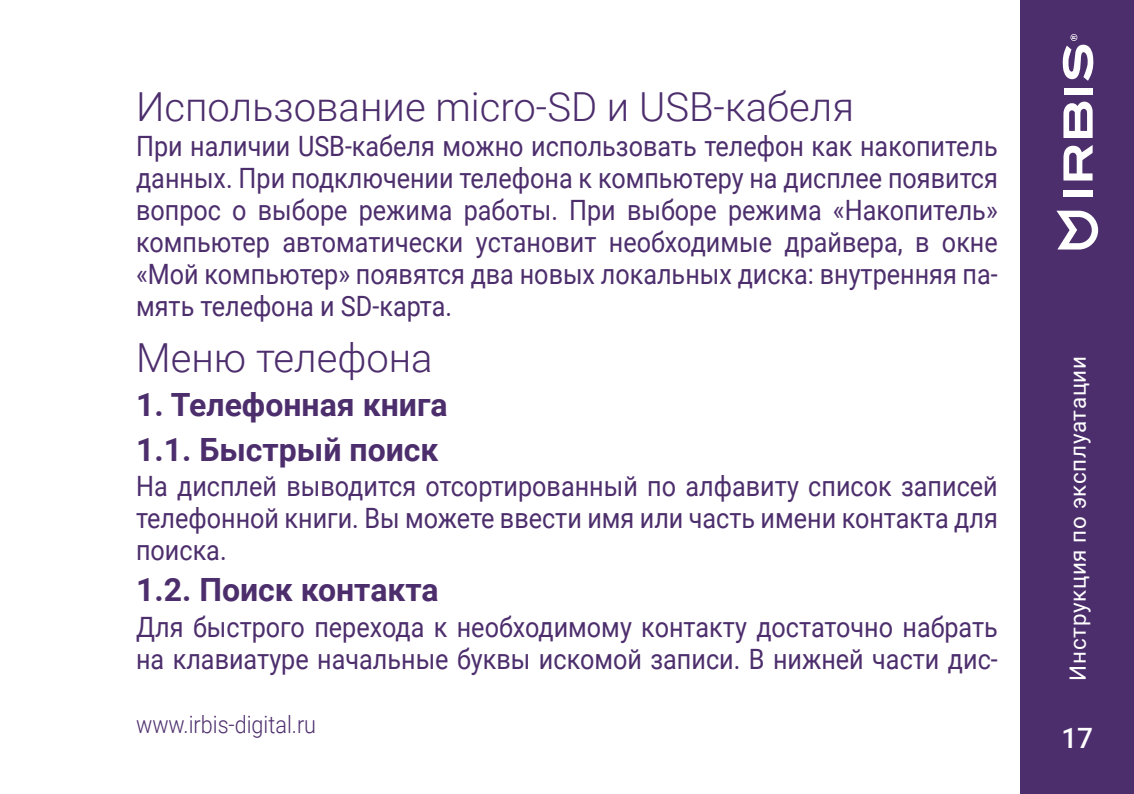
<style>
.page{position:relative;width:1134px;height:794px;background:#fff}
.page>*{position:absolute;margin:0;border:0;box-sizing:border-box;transform-origin:0 0}
.t1{font:300 40px "Roboto";color:#4d2e6d}
.t2{font:700 32px "Roboto";color:#4d2e6d}
.Основной{font:28px/32px "Roboto";color:#4d2e6d;text-align:justify;scale:.9 1}
.t3{font:500 28px "Roboto";color:#fff}
.t4{font:300 24px "Roboto";color:#4d2e6d;scale:.9 1}
.t5{font:22.4px "Roboto";letter-spacing:.03em;color:#fff}
</style>
<div class="page">
<div style="left:1020px;top:0;width:114px;height:794px;background:#4d2e6d"></div>
<svg style="left:1056px;top:211px;width:42px;height:38px"></svg>
<svg style="left:1063px;top:101px;width:30px;height:37px"></svg>
<svg style="left:1063px;top:145px;width:30px;height:35px"></svg>
<div style="left:1063px;top:190px;width:29px;height:7px;background:#fff"></div>
<div style="left:1063px;top:88px;width:29px;height:7px;background:#fff"></div>
<svg style="left:1062px;top:35px;width:32px;height:46px"></svg>
<h1 class="t1" style="left:136px;top:78px;width:720px">Использование micro-SD и USB-кабеля</h1>
<p class="Основной" style="left:136px;top:129px;width:959px">При наличии USB-кабеля можно использовать телефон как накопитель данных. При подключении телефона к компьютеру на дисплее появится вопрос о выборе режима работы. При выборе режима «Накопитель» компьютер автоматически установит необходимые драйвера, в окне «Мой компьютер» появятся два новых локальных диска: внутренняя па&shy;мять телефона и SD-карта.</p>
<h1 class="t1" style="left:136px;top:330px;width:298px">Меню телефона</h1>
<h3 class="t2" style="left:136px;top:383px;width:313px">1. Телефонная книга</h3>
<h3 class="t2" style="left:136px;top:427px;width:304px">1.1. Быстрый поиск</h3>
<p class="Основной" style="left:136px;top:469px;width:959px">На дисплей выводится отсортированный по алфавиту список записей телефонной книги. Вы можете ввести имя или часть имени контакта для поиска.</p>
<h3 class="t2" style="left:136px;top:567px;width:304px">1.2. Поиск контакта</h3>
<p class="Основной" style="left:136px;top:609px;width:959px">Для быстрого перехода к необходимому контакту достаточно набрать на клавиатуре начальные буквы искомой записи. В нижней части дис-</p>
<p class="t4" style="left:136px;top:707px;width:202px">www.irbis-digital.ru</p>
<p class="t5" style="left:1062px;top:680px;width:326px;rotate:-90deg">Инструкция по эксплуатации</p>
<p class="t3" style="left:1061px;top:718px;width:33px">17</p>
</div>
